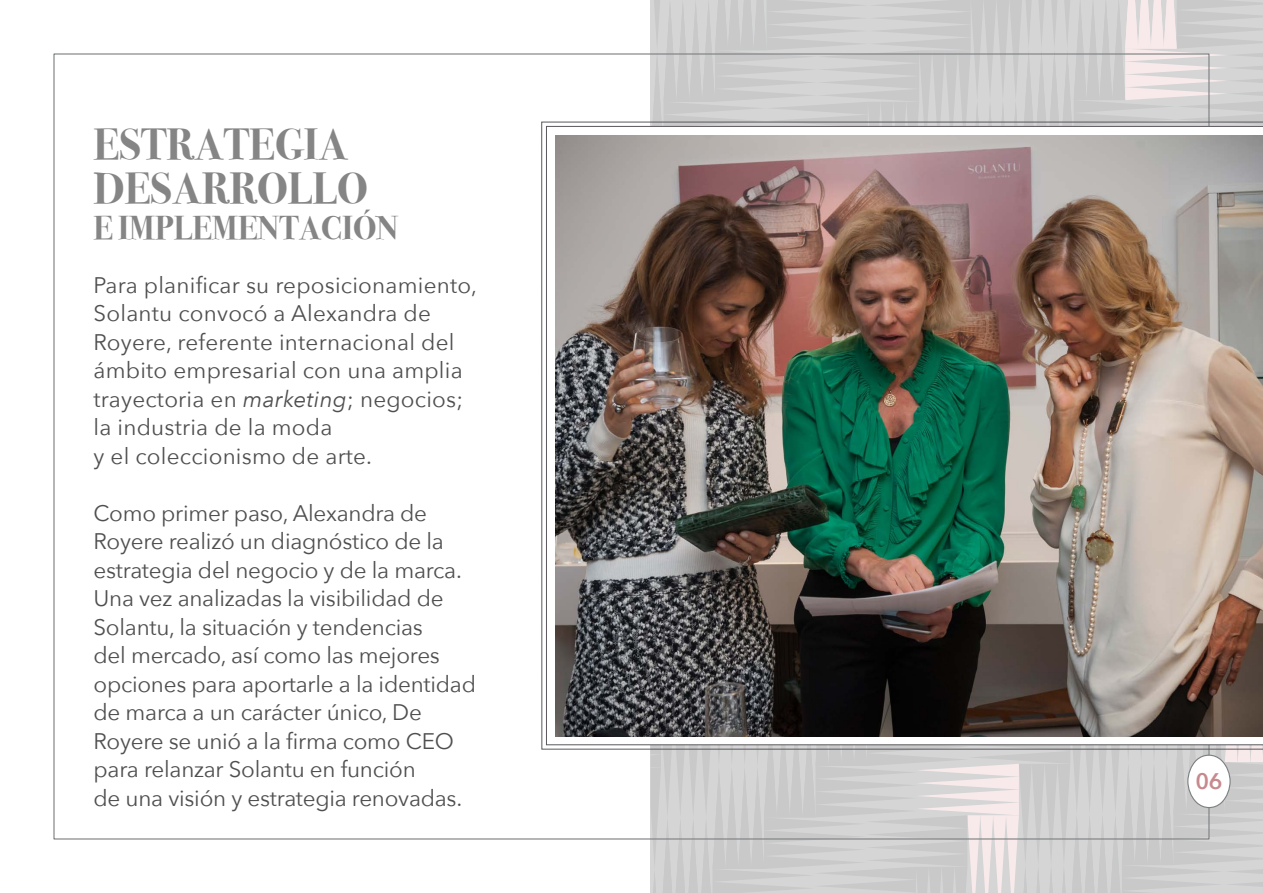
<style>
.page{position:relative;width:1263px;height:893px;background:#fff}
.page>*{position:absolute;margin:0;border:0;box-sizing:border-box;transform-origin:0 0}
.t1{font:700 43.5px "Bodoni Svty Two OSITCTT";color:#858585}
.t2{font:700 33px "Bodoni Svty Two OSITCTT";color:#858585}
.t3{font:22.5px/28.5px "Avenir Next";letter-spacing:-.01em;color:#4f4f4f}
.t4{font:22.5px/28.5px "Avenir Next";letter-spacing:.01em;color:#4f4f4f}
.t5{font:600 22.5px "Avenir Next";color:#c7898e}
.s1{font-style:italic}
</style>
<div class="page">
<svg style="left:651px;top:0;width:612px;height:893px;background:#d1d0d1"></svg>
<img style="left:555px;top:135px;width:708px;height:601px">
<h1 class="t1" style="left:94px;top:119px;width:28px">ESTRATEG</h1>
<h1 class="t1" style="left:304px;top:119px;width:46px">IA</h1>
<h1 class="t1" style="left:94px;top:163px;width:29px">DESARROLLO</h1>
<h2 class="t2" style="left:94px;top:208px;width:59px">E IMPLEMENTA</h2>
<h2 class="t2" style="left:321px;top:208px;width:79px">CIÓN</h2>
<p class="t4" style="left:94px;top:270px;width:385px">Para planificar su reposicionamiento,<br>Solantu convocó a Alexandra de<br>Royere, referente internacional del ámbito empresarial con una amplia trayectoria en <span class="s1">marketing</span>; negocios; la industria de la moda<br>y el coleccionismo de arte.</p>
<p class="t3" style="left:94px;top:498px;width:384px">Como primer paso, Alexandra de Royere realizó un diagnóstico de la estrategia del negocio y de la marca.<br>Una vez analizadas la visibilidad de Solantu, la situación y tendencias<br>del mercado, así como las mejores opciones para aportarle a la identidad de marca a un carácter único, De Royere se unió a la firma como CEO para relanzar Solantu en función<br>de una visión y estrategia renovadas.</p>
<p class="t5" style="left:1195px;top:762px;width:28px">06</p>
</div>
